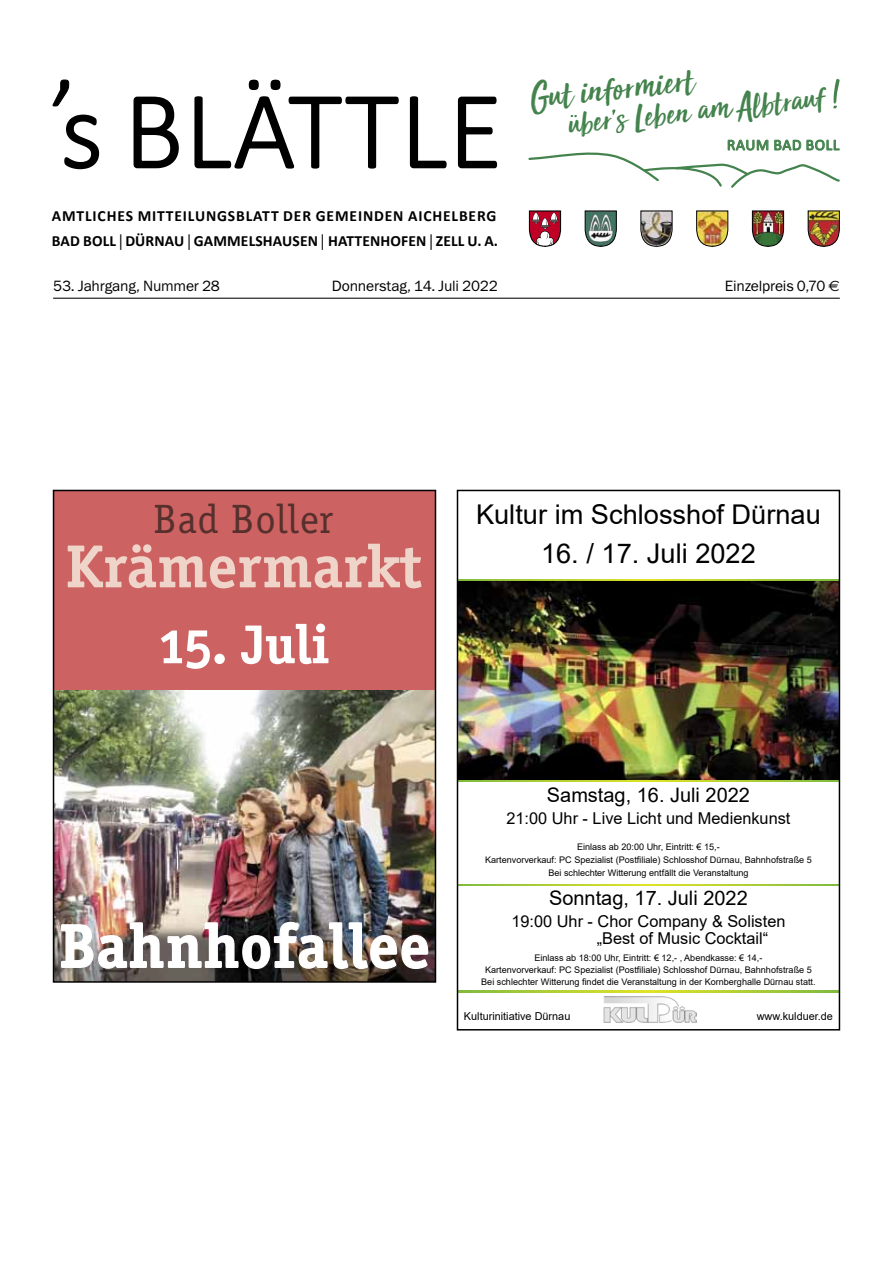
<style>
.page{position:relative;width:893px;height:1263px;background:#fff}
.page>*{position:absolute;margin:0;border:0;box-sizing:border-box;transform-origin:0 0}
.t1{font:300 110.85px "Calibri";letter-spacing:.015em;color:#000}
.t2{font:700 63.9px "Correspondence Serif";letter-spacing:.02em;color:#fff}
.t3{font:700 62.7px "Correspondence Serif";color:#efd4c9}
.t4{font:700 56.55px "Correspondence Serif";letter-spacing:-.01em;color:#fff}
.t5{font:42.15px "Correspondence Serif";letter-spacing:.02em;color:#56302d}
.t6{font:39.3px "Sun Valley";color:#44834d}
.t7{font:36px "Sun Valley";color:#44834d}
.t8{font:27.15px "Arial";color:#000}
.t9{font:19.95px "Arial";color:#000}
.t10{font:16.35px/16.8px "Arial";color:#000}
.t11{font:700 15.6px/24.5px "Calibri";letter-spacing:.045em;color:#000}
.t12{font:15.6px "Calibri";letter-spacing:.04em;color:#44834d}
.t13{font:15px "Franklin Gothic Book ITC";letter-spacing:-.015em;color:#000}
.t14{font:10.95px "Arial";color:#000}
.t15{font:9px/12.9px "Arial";color:#000;text-align:center}
.s1{font-family:"Frutiger";font-weight:300}
.s2{font-family:"Euro Sans"}
</style>
<div class="page">
<svg style="left:64px;top:114px;width:36px;height:56px"></svg>
<svg style="left:133px;top:96px;width:46px;height:73px"></svg>
<svg style="left:194px;top:79px;width:205px;height:90px"></svg>
<svg style="left:409px;top:96px;width:38px;height:73px"></svg>
<svg style="left:457px;top:96px;width:41px;height:73px"></svg>
<svg style="left:528px;top:139px;width:312px;height:49px"></svg>
<svg style="left:571px;top:79px;width:269px;height:38px"></svg>
<svg style="left:52px;top:79px;width:18px;height:28px"></svg>
<svg style="left:529px;top:210px;width:32px;height:37px"></svg>
<svg style="left:584px;top:210px;width:33px;height:37px"></svg>
<svg style="left:640px;top:210px;width:33px;height:37px"></svg>
<svg style="left:696px;top:210px;width:33px;height:37px"></svg>
<svg style="left:752px;top:210px;width:32px;height:37px"></svg>
<svg style="left:807px;top:210px;width:33px;height:37px"></svg>
<hr style="left:53px;top:298px;width:787px;height:1px;background:#000">
<img style="left:56px;top:690px;width:377px;height:290px">
<div style="left:54px;top:490px;width:381px;height:200px;background:#cd6262"></div>
<img style="left:60px;top:921px;width:369px;height:49px">
<div style="left:53px;top:490px;width:383px;height:493px;border:2px solid #000"></div>
<img style="left:603px;top:996px;width:93px;height:27px">
<svg style="left:460px;top:884px;width:186px;height:2px"></svg>
<svg style="left:646px;top:884px;width:191px;height:2px"></svg>
<svg style="left:460px;top:990px;width:186px;height:2px"></svg>
<svg style="left:646px;top:990px;width:191px;height:2px"></svg>
<svg style="left:648px;top:779px;width:189px;height:2px"></svg>
<svg style="left:460px;top:779px;width:188px;height:2px"></svg>
<svg style="left:646px;top:579px;width:191px;height:2px"></svg>
<svg style="left:460px;top:579px;width:186px;height:2px"></svg>
<img style="left:460px;top:581px;width:377px;height:198px">
<div style="left:457px;top:490px;width:383px;height:540px;border:2px solid #000"></div>
<h1 class="t1" style="left:60px;top:62px;width:444px">s BLÄTTLE</h1>
<h3 class="t6" style="left:528px;top:64px;width:165px;rotate:-6deg">Gut informiert</h3>
<h3 class="t7" style="left:565px;top:94px;width:259px;rotate:-6deg">uber s Leben am Albtrauf</h3>
<h3 class="t12" style="left:727px;top:135px;width:114px">RAUM BAD BOLL</h3>
<h3 class="t11" style="left:52px;top:204px;width:448px">AMTLICHES MITTEILUNGSBLATT DER GEMEINDEN AICHELBERG<br>BAD BOLL <span class="s1">|</span> DÜRNAU <span class="s1">|</span> GAMMELSHAUSEN <span class="s1">|</span> HATTENHOFEN <span class="s1">|</span> ZELL U. A.</h3>
<h3 class="t13" style="left:53px;top:276px;width:168px">53. Jahrgang, Nummer 28</h3>
<h3 class="t13" style="left:332px;top:276px;width:167px">Donnerstag, 14. Juli 2022</h3>
<h3 class="t13" style="left:725px;top:276px;width:116px">Einzelpreis 0,70 <span class="s2">€</span></h3>
<h3 class="t5" style="left:153px;top:496px;width:181px">Bad Boller</h3>
<h3 class="t3" style="left:66px;top:529px;width:357px">Krämermarkt</h3>
<h3 class="t4" style="left:158px;top:611px;width:172px">15. Juli</h3>
<h3 class="t8" style="left:476px;top:496px;width:346px">Kultur im Schlosshof Dürnau</h3>
<h3 class="t8" style="left:541px;top:535px;width:216px">16. / 17. Juli 2022</h3>
<h2 class="t2" style="left:60px;top:908px;width:372px">Bahnhofallee</h2>
<h3 class="t9" style="left:547px;top:781px;width:205px">Samstag, 16. Juli 2022</h3>
<h3 class="t10" style="left:506px;top:810px;width:286px">21:00 Uhr - Live Licht und Medienkunst</h3>
<p class="t15" style="left:485px;top:840px;width:328px">Einlass ab 20:00 Uhr, Eintritt: € 15,-<br>Kartenvorverkauf: PC Spezialist (Postfiliale) Schlosshof Dürnau, Bahnhofstraße 5<br>Bei schlechter Witterung entfällt die Veranstaltung</p>
<h3 class="t9" style="left:549px;top:884px;width:200px">Sonntag, 17. Juli 2022</h3>
<h3 class="t10" style="left:597px;top:913px;width:190px;text-indent:-85px">19:00 Uhr - Chor Company &amp; Solisten „Best of Music Cocktail“</h3>
<p class="t15" style="left:481px;top:952px;width:336px;line-height:11.9px">Einlass ab 18:00 Uhr, Eintritt: € 12,- , Abendkasse: € 14,-<br>Kartenvorverkauf: PC Spezialist (Postfiliale) Schlosshof Dürnau, Bahnhofstraße 5<br>Bei schlechter Witterung findet die Veranstaltung in der Kornberghalle Dürnau statt.</p>
<p class="t14" style="left:464px;top:1009px;width:108px">Kulturinitiative Dürnau</p>
<p class="t14" style="left:757px;top:1009px;width:78px">www.kulduer.de</p>
</div>
